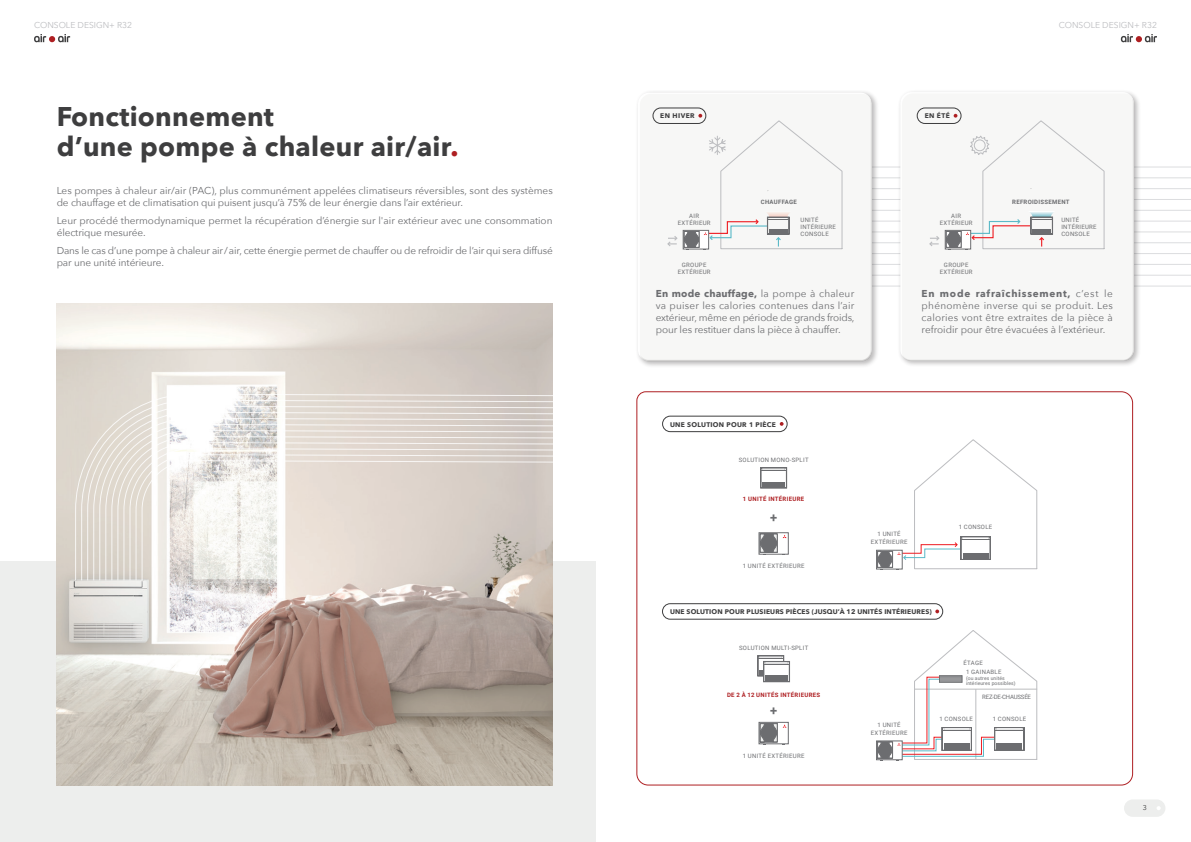
<style>
.page{position:relative;width:1191px;height:842px;background:#fff}
.page>*{position:absolute;margin:0;border:0;box-sizing:border-box;transform-origin:0 0}
.t1{font:700 27px/30px "Avenir Next";letter-spacing:.01em;color:#3e3e3f}
.t2{font:700 13px "Roboto";color:#6c6d70}
.t3{font:500 12.9px "Roboto";color:#6c6d70}
.t4{font:10px/12px "Avenir Next";letter-spacing:-.01em;color:#6c6d70}
.t5{font:8.6px "Avenir Next";color:#bcbdc0}
.t6{font:7px "Avenir Next";color:#3e3e3f}
.t7{font:700 6.7px "Avenir Next";letter-spacing:.02em;color:#3e3e3f}
.t8{font:700 6.7px "Avenir Next";letter-spacing:.04em;color:#3e3e3f}
.t9{font:6px/7px "Roboto";letter-spacing:.05em;color:#6c6d70;text-align:center}
.t10{font:700 6px "Roboto";letter-spacing:.05em;color:#ae1f22}
.t11{font:700 6px "Roboto";letter-spacing:.05em;color:#6c6d70}
.t12{font:6px "Roboto";letter-spacing:-.025em;color:#6c6d70}
.t13{font:5px/5.5px "Roboto";letter-spacing:.015em;color:#6c6d70}
.s1{color:#ae1f22}
.s2{font-weight:700}
</style>
<div class="page">
<div style="left:1124px;top:799px;width:41px;height:18px;background:#edeeed;border-radius:9px"></div>
<svg style="left:34px;top:34px;width:36px;height:8px"></svg>
<svg style="left:1120px;top:34px;width:13px;height:8px"></svg>
<svg style="left:1144px;top:34px;width:13px;height:8px"></svg>
<div style="left:1135px;top:36px;width:7px;height:6px;background:#ae1f22;border-radius:50%"></div>
<svg style="left:636px;top:391px;width:497px;height:394px"></svg>
<div style="left:0;top:561px;width:595px;height:281px;background:#edeeed"></div>
<hr style="left:794px;top:167px;width:397px;height:1px;background:#dcdddf">
<hr style="left:794px;top:177px;width:397px;height:1px;background:#dcdddf">
<hr style="left:794px;top:188px;width:397px;height:1px;background:#dcdddf">
<hr style="left:794px;top:199px;width:397px;height:1px;background:#dcdddf">
<hr style="left:794px;top:210px;width:397px;height:1px;background:#dcdddf">
<hr style="left:794px;top:221px;width:397px;height:1px;background:#dcdddf">
<hr style="left:794px;top:231px;width:397px;height:1px;background:#dcdddf">
<hr style="left:794px;top:242px;width:397px;height:1px;background:#dcdddf">
<hr style="left:794px;top:253px;width:397px;height:1px;background:#dcdddf">
<hr style="left:794px;top:264px;width:397px;height:1px;background:#dcdddf">
<hr style="left:794px;top:275px;width:397px;height:1px;background:#dcdddf">
<hr style="left:794px;top:286px;width:397px;height:1px;background:#dcdddf">
<div style="left:635px;top:90px;width:244px;height:278px;background:#231f20;opacity:.3"></div>
<div style="left:636px;top:90px;width:236px;height:266px;background:#f7f7f6"></div>
<div style="left:636px;top:96px;width:236px;height:266px;background:#f7f7f6"></div>
<div style="left:897px;top:89px;width:244px;height:279px;background:#231f20;opacity:.3"></div>
<div style="left:899px;top:95px;width:236px;height:267px;background:#f7f7f6"></div>
<div style="left:653px;top:108px;width:53px;height:16px;border:1px solid #3e3e3f;border-radius:8px"></div>
<div style="left:917px;top:108px;width:44px;height:16px;border:1px solid #3e3e3f;border-radius:8px"></div>
<div style="left:662px;top:416px;width:125px;height:16px;border:1px solid #3e3e3f;border-radius:8px"></div>
<svg style="left:779px;top:422px;width:4px;height:4px"></svg>
<div style="left:662px;top:603px;width:281px;height:16px;border:1px solid #3e3e3f;border-radius:8px"></div>
<svg style="left:935px;top:609px;width:4px;height:4px"></svg>
<div style="left:758px;top:532px;width:30px;height:22px;border:1px solid #6c6d70"></div>
<svg style="left:760px;top:534px;width:26px;height:21px"></svg>
<div style="left:758px;top:722px;width:30px;height:22px;border:1px solid #6c6d70"></div>
<svg style="left:760px;top:723px;width:26px;height:22px"></svg>
<img style="left:57px;top:303px;width:496px;height:482px">
<div style="left:683px;top:230px;width:26px;height:19px;border:1px solid #6c6d70"></div>
<svg style="left:667px;top:236px;width:11px;height:10px"></svg>
<svg style="left:684px;top:114px;width:158px;height:136px"></svg>
<div style="left:945px;top:230px;width:26px;height:19px;border:1px solid #6c6d70"></div>
<svg style="left:929px;top:236px;width:11px;height:10px"></svg>
<svg style="left:946px;top:114px;width:158px;height:136px"></svg>
<svg style="left:760px;top:467px;width:27px;height:21px"></svg>
<svg style="left:757px;top:655px;width:33px;height:27px"></svg>
<div style="left:876px;top:550px;width:26px;height:19px;border:1px solid #6c6d70"></div>
<svg style="left:877px;top:439px;width:160px;height:131px"></svg>
<div style="left:876px;top:741px;width:26px;height:19px;border:1px solid #6c6d70"></div>
<svg style="left:877px;top:630px;width:160px;height:131px"></svg>
<svg style="left:75px;top:394px;width:478px;height:187px"></svg>
<p class="t5" style="left:34px;top:18px;width:100px">CONSOLE DESIGN+ R32</p>
<p class="t5" style="left:1058px;top:18px;width:100px">CONSOLE DESIGN+ R32</p>
<h1 class="t1" style="left:57px;top:101px;width:403px">Fonctionnement<br>d’une pompe à chaleur air/air<span class="s1">.</span></h1>
<p class="t4" style="left:57px;top:184px;width:497px">Les pompes à chaleur air/air (PAC), plus communément appelées climatiseurs réversibles, sont des systèmes de chauffage et de climatisation qui puisent jusqu’à 75% de leur énergie dans l’air extérieur.</p>
<p class="t4" style="left:57px;top:214px;width:497px">Leur procédé thermodynamique permet la récupération d’énergie sur l'air extérieur avec une consommation électrique mesurée.</p>
<p class="t4" style="left:57px;top:244px;width:497px">Dans le cas d’une pompe à chaleur air/air, cette énergie permet de chauffer ou de refroidir de l’air qui sera diffusé par une unité intérieure.</p>
<p class="t7" style="left:660px;top:110px;width:36px">EN HIVER</p>
<p class="t7" style="left:924px;top:110px;width:27px">EN ÉTÉ</p>
<p class="t11" style="left:760px;top:197px;width:38px">CHAUFFAGE</p>
<p class="t11" style="left:1012px;top:197px;width:59px">REFROIDISSEMENT</p>
<p class="t9" style="left:677px;top:212px;width:34px">AIR<br>EXTÉRIEUR</p>
<p class="t9" style="left:939px;top:212px;width:34px">AIR<br>EXTÉRIEUR</p>
<p class="t9" style="left:800px;top:216px;width:37px;text-align:left">UNITÉ<br>INTÉRIEURE<br>CONSOLE</p>
<p class="t9" style="left:1061px;top:216px;width:37px;text-align:left">UNITÉ<br>INTÉRIEURE<br>CONSOLE</p>
<p class="t9" style="left:677px;top:261px;width:34px">GROUPE<br>EXTÉRIEUR</p>
<p class="t9" style="left:939px;top:261px;width:34px">GROUPE<br>EXTÉRIEUR</p>
<p class="t4" style="left:656px;top:287px;width:200px;text-align:justify"><span class="s2">En mode chauffage,</span> la pompe à chaleur va puiser les calories contenues dans l’air extérieur, même en période de grands froids, pour les restituer dans la pièce à chauffer.</p>
<p class="t4" style="left:921px;top:287px;width:193px;text-align:justify"><span class="s2">En mode rafraîchissement,</span> c’est le phénomène inverse qui se produit. Les calories vont être extraites de la pièce à refroidir pour être évacuées à l’extérieur.</p>
<p class="t8" style="left:670px;top:418px;width:107px">UNE SOLUTION POUR 1 PIÈCE</p>
<p class="t3" style="left:761px;top:448px;width:9px">+</p>
<p class="t9" style="left:738px;top:456px;width:71px">SOLUTION MONO-SPLIT</p>
<p class="t10" style="left:743px;top:494px;width:63px">1 UNITÉ INTÉRIEURE</p>
<h2 class="t2" style="left:770px;top:508px;width:9px">+</h2>
<p class="t9" style="left:743px;top:562px;width:63px">1 UNITÉ EXTÉRIEURE</p>
<p class="t9" style="left:871px;top:530px;width:38px;line-height:8px">1 UNITÉ<br>EXTÉRIEURE</p>
<p class="t9" style="left:958px;top:523px;width:35px">1 CONSOLE</p>
<p class="t7" style="left:670px;top:606px;width:263px">UNE SOLUTION POUR PLUSIEURS PIÈCES (JUSQU’À 12 UNITÉS INTÉRIEURES)</p>
<p class="t9" style="left:739px;top:644px;width:71px">SOLUTION MULTI-SPLIT</p>
<p class="t10" style="left:727px;top:690px;width:95px">DE 2 À 12 UNITÉS INTÉRIEURES</p>
<p class="t3" style="left:761px;top:691px;width:9px">+</p>
<h2 class="t2" style="left:770px;top:701px;width:9px">+</h2>
<p class="t3" style="left:761px;top:742px;width:9px">+</p>
<p class="t9" style="left:743px;top:752px;width:63px">1 UNITÉ EXTÉRIEURE</p>
<p class="t9" style="left:871px;top:721px;width:38px;line-height:8px">1 UNITÉ<br>EXTÉRIEURE</p>
<p class="t9" style="left:963px;top:659px;width:21px">ÉTAGE</p>
<p class="t9" style="left:966px;top:669px;width:37px">1 GAINABLE</p>
<p class="t13" style="left:966px;top:675px;width:51px">(ou autres unités intérieures possibles)</p>
<p class="t9" style="left:939px;top:715px;width:35px">1 CONSOLE</p>
<p class="t12" style="left:982px;top:692px;width:50px">REZ-DE-CHAUSSÉE</p>
<p class="t9" style="left:992px;top:715px;width:35px">1 CONSOLE</p>
<p class="t6" style="left:1143px;top:802px;width:6px">3</p>
</div>
